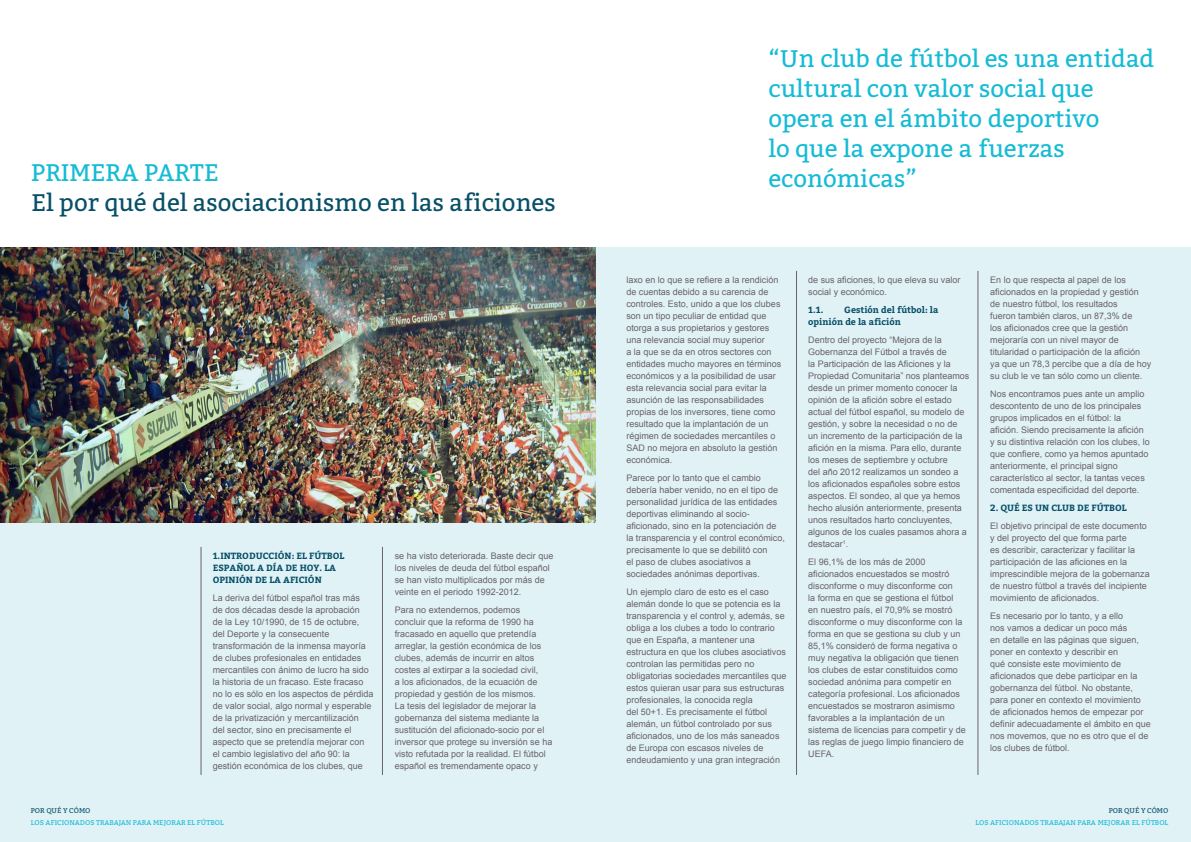
<style>
.page{position:relative;width:1191px;height:842px;background:#fff}
.page>*{position:absolute;margin:0;border:0;box-sizing:border-box;transform-origin:0 0}
.Page_Header{font:24px/30px "Bitter";color:#16bbd6}
.Page_Header-2{font:24px/30px "Bitter";color:#075068}
.Body_Copy{font:9px/12px "Arial";color:#686269}
.Body_Copy-2{font:700 9px/12px "Bitter";color:#075068}
.t1{font:7px "Bitter";color:#16bbd6}
.t2{font:7px "Bitter";color:#075068}
.s1{color:#16bbd6}
</style>
<div class="page">
<div style="left:0;top:247px;width:1191px;height:595px;background:#e1f2f7"></div>
<img style="left:0;top:247px;width:595px;height:276px">
<hr style="left:201px;top:547px;width:1px;height:228px;background:#686269">
<hr style="left:382px;top:547px;width:1px;height:228px;background:#686269">
<hr style="left:796px;top:271px;width:1px;height:504px;background:#686269">
<hr style="left:977px;top:271px;width:1px;height:504px;background:#686269">
<p class="Page_Header-2" style="left:31px;top:158px;width:526px"><span class="s1">PRIMERA PARTE<br></span>El por qué del asociacionismo en las aficiones</p>
<p class="Body_Copy-2" style="left:213px;top:550px;width:133px">1.INTRODUCCIÓN: EL FÚTBOL<br>ESPAÑOL A DÍA DE HOY. LA<br>OPINIÓN DE LA AFICIÓN</p>
<p class="Body_Copy" style="left:213px;top:592px;width:162px">La deriva del fútbol español tras más<br>de dos décadas desde la aprobación<br>de la Ley 10/1990, de 15 de octubre, del Deporte y la consecuente transformación de la inmensa mayoría de clubes profesionales en entidades mercantiles con ánimo de lucro ha sido la historia de un fracaso. Este fracaso no lo es sólo en los aspectos de pérdida de valor social, algo normal y esperable de la privatización y mercantilización<br>del sector, sino en precisamente el aspecto que se pretendía mejorar con el cambio legislativo del año 90: la gestión económica de los clubes, que</p>
<p class="t2" style="left:31px;top:806px;width:61px">POR QUÉ Y CÓMO</p>
<p class="t1" style="left:31px;top:818px;width:194px">LOS AFICIONADOS TRABAJAN PARA MEJORAR EL FÚTBOL</p>
<p class="Body_Copy" style="left:395px;top:550px;width:160px">se ha visto deteriorada. Baste decir que los niveles de deuda del fútbol español se han visto multiplicados por más de veinte en el periodo 1992-2012.</p>
<p class="Body_Copy" style="left:395px;top:604px;width:159px">Para no extendernos, podemos concluir que la reforma de 1990 ha fracasado en aquello que pretendía arreglar, la gestión económica de los clubes, además de incurrir en altos costes al extirpar a la sociedad civil,<br>a los aficionados, de la ecuación de propiedad y gestión de los mismos.<br>La tesis del legislador de mejorar la gobernanza del sistema mediante la sustitución del aficionado-socio por el inversor que protege su inversión se ha visto refutada por la realidad. El fútbol español es tremendamente opaco y</p>
<p class="Page_Header" style="left:768px;top:44px;width:387px">“Un club de fútbol es una entidad cultural con valor social que opera en el ámbito deportivo<br>lo que la expone a fuerzas económicas”</p>
<p class="Body_Copy" style="left:626px;top:274px;width:157px">laxo en lo que se refiere a la rendición de cuentas debido a su carencia de controles. Esto, unido a que los clubes son un tipo peculiar de entidad que otorga a sus propietarios y gestores una relevancia social muy superior<br>a la que se da en otros sectores con entidades mucho mayores en términos económicos y a la posibilidad de usar esta relevancia social para evitar la asunción de las responsabilidades propias de los inversores, tiene como resultado que la implantación de un régimen de sociedades mercantiles o SAD no mejora en absoluto la gestión económica.</p>
<p class="Body_Copy" style="left:626px;top:472px;width:160px">Parece por lo tanto que el cambio debería haber venido, no en el tipo de personalidad jurídica de las entidades deportivas eliminando al socio&shy;aficionado, sino en la potenciación de la transparencia y el control económico, precisamente lo que se debilitó con<br>el paso de clubes asociativos a sociedades anónimas deportivas.</p>
<p class="Body_Copy" style="left:626px;top:586px;width:162px">Un ejemplo claro de esto es el caso alemán donde lo que se potencia es la transparencia y el control y, además, se obliga a los clubes a todo lo contrario que en España, a mantener una estructura en que los clubes asociativos controlan las permitidas pero no obligatorias sociedades mercantiles que estos quieran usar para sus estructuras profesionales, la conocida regla<br>del 50+1. Es precisamente el fútbol alemán, un fútbol controlado por sus aficionados, uno de los más saneados de Europa con escasos niveles de endeudamiento y una gran integración</p>
<p class="Body_Copy" style="left:808px;top:274px;width:154px">de sus aficiones, lo que eleva su valor social y económico.</p>
<p class="Body_Copy-2" style="left:808px;top:304px;width:17px">1.1.</p>
<p class="Body_Copy-2" style="left:808px;top:304px;width:132px;text-indent:36px">Gestión del fútbol: la opinión de la afición</p>
<p class="Body_Copy" style="left:808px;top:334px;width:163px">Dentro del proyecto “Mejora de la Gobernanza del Fútbol a través de<br>la Participación de las Aficiones y la Propiedad Comunitaria” nos planteamos desde un primer momento conocer la opinión de la afición sobre el estado actual del fútbol español, su modelo de gestión, y sobre la necesidad o no de un incremento de la participación de la afición en la misma. Para ello, durante los meses de septiembre y octubre<br>del año 2012 realizamos un sondeo a los aficionados españoles sobre estos aspectos. El sondeo, al que ya hemos hecho alusión anteriormente, presenta unos resultados harto concluyentes, algunos de los cuales pasamos ahora a destacar<sup>1</sup>.</p>
<p class="Body_Copy" style="left:808px;top:556px;width:159px">El 96,1% de los más de 2000 aficionados encuestados se mostró disconforme o muy disconforme con<br>la forma en que se gestiona el fútbol<br>en nuestro país, el 70,9% se mostró disconforme o muy disconforme con la forma en que se gestiona su club y un 85,1% consideró de forma negativa o muy negativa la obligación que tienen los clubes de estar constituidos como sociedad anónima para competir en categoría profesional. Los aficionados encuestados se mostraron asimismo favorables a la implantación de un sistema de licencias para competir y de las reglas de juego limpio financiero de UEFA.</p>
<p class="Body_Copy" style="left:990px;top:274px;width:163px">En lo que respecta al papel de los aficionados en la propiedad y gestión<br>de nuestro fútbol, los resultados<br>fueron también claros, un 87,3% de<br>los aficionados cree que la gestión mejoraría con un nivel mayor de titularidad o participación de la afición ya que un 78,3 percibe que a día de hoy su club le ve tan sólo como un cliente.</p>
<p class="Body_Copy" style="left:990px;top:388px;width:161px">Nos encontramos pues ante un amplio descontento de uno de los principales grupos implicados en el fútbol: la afición. Siendo precisamente la afición y su distintiva relación con los clubes, lo que confiere, como ya hemos apuntado anteriormente, el principal signo característico al sector, la tantas veces comentada especificidad del deporte.</p>
<p class="Body_Copy-2" style="left:990px;top:502px;width:138px">2. QUÉ ES UN CLUB DE FÚTBOL</p>
<p class="Body_Copy" style="left:990px;top:520px;width:161px">El objetivo principal de este documento y del proyecto del que forma parte<br>es describir, caracterizar y facilitar la participación de las aficiones en la imprescindible mejora de la gobernanza de nuestro fútbol a través del incipiente movimiento de aficionados.</p>
<p class="Body_Copy" style="left:990px;top:610px;width:162px">Es necesario por lo tanto, y a ello<br>nos vamos a dedicar un poco más<br>en detalle en las páginas que siguen, poner en contexto y describir en<br>qué consiste este movimiento de aficionados que debe participar en la gobernanza del fútbol. No obstante, para poner en contexto el movimiento de aficionados hemos de empezar por definir adecuadamente el ámbito en que nos movemos, que no es otro que el de los clubes de fútbol.</p>
<p class="t2" style="left:1108px;top:806px;width:61px">POR QUÉ Y CÓMO</p>
<p class="t1" style="left:975px;top:818px;width:194px">LOS AFICIONADOS TRABAJAN PARA MEJORAR EL FÚTBOL</p>
</div>
